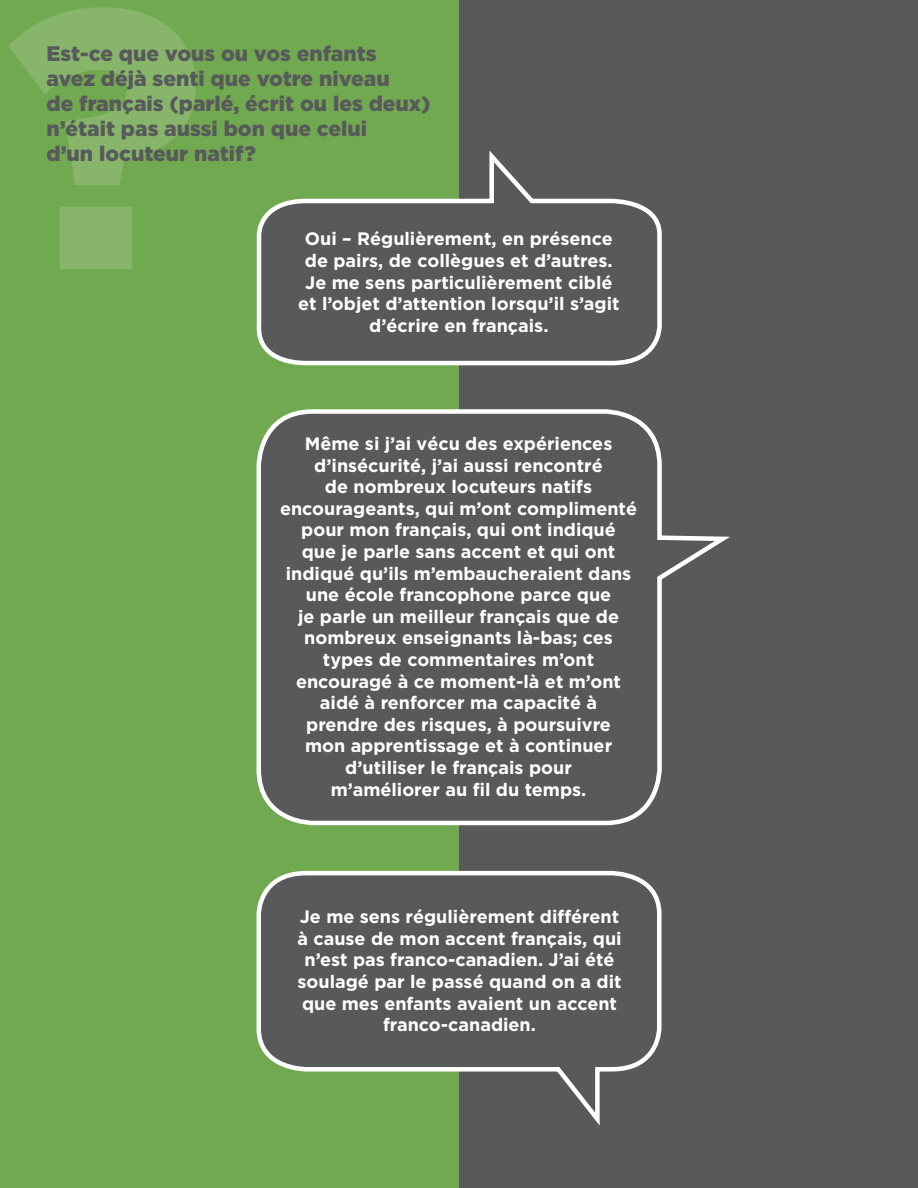
<style>
.page{position:relative;width:918px;height:1188px;background:#fff}
.page>*{position:absolute;margin:0;border:0;box-sizing:border-box;transform-origin:0 0}
.t1{font:900 368.7px "Gotham";color:#87b56a}
.t2{font:900 21px/25.2px "Gotham";color:#58595b}
.t3{font:700 18px/21.6px "Gotham";color:#fff;text-align:center}
</style>
<div class="page">
<div style="left:0;top:0;width:459px;height:1188px;background:#71a950"></div>
<div style="left:459px;top:0;width:459px;height:1188px;background:#58595b"></div>
<svg style="left:256px;top:409px;width:474px;height:417px"></svg>
<svg style="left:256px;top:870px;width:406px;height:256px"></svg>
<svg style="left:256px;top:150px;width:406px;height:216px"></svg>
<h1 class="t1" style="left:4px;top:-115px;width:201px">?</h1>
<p class="t2" style="left:46px;top:40px;width:386px">Est-ce que vous ou vos enfants<br>avez déjà senti que votre niveau<br>de français (parlé, écrit ou les deux) n’était pas aussi bon que celui<br>d’un locuteur natif?</p>
<p class="t3" style="left:298px;top:228px;width:323px">Oui – Régulièrement, en présence de pairs, de collègues et d’autres.<br>Je me sens particulièrement ciblé et l’objet d’attention lorsqu’il s’agit d’écrire en français.</p>
<p class="t3" style="left:280px;top:432px;width:359px">Même si j’ai vécu des expériences d’insécurité, j’ai aussi rencontré<br>de nombreux locuteurs natifs encourageants, qui m’ont complimenté pour mon français, qui ont indiqué<br>que je parle sans accent et qui ont indiqué qu’ils m’embaucheraient dans une école francophone parce que<br>je parle un meilleur français que de nombreux enseignants là-bas; ces types de commentaires m’ont encouragé à ce moment-là et m’ont aidé à renforcer ma capacité à<br>prendre des risques, à poursuivre<br>mon apprentissage et à continuer d’utiliser le français pour<br>m’améliorer au fil du temps.</p>
<p class="t3" style="left:297px;top:906px;width:326px">Je me sens régulièrement différent à cause de mon accent français, qui n’est pas franco-canadien. J’ai été soulagé par le passé quand on a dit que mes enfants avaient un accent franco-canadien.</p>
</div>
